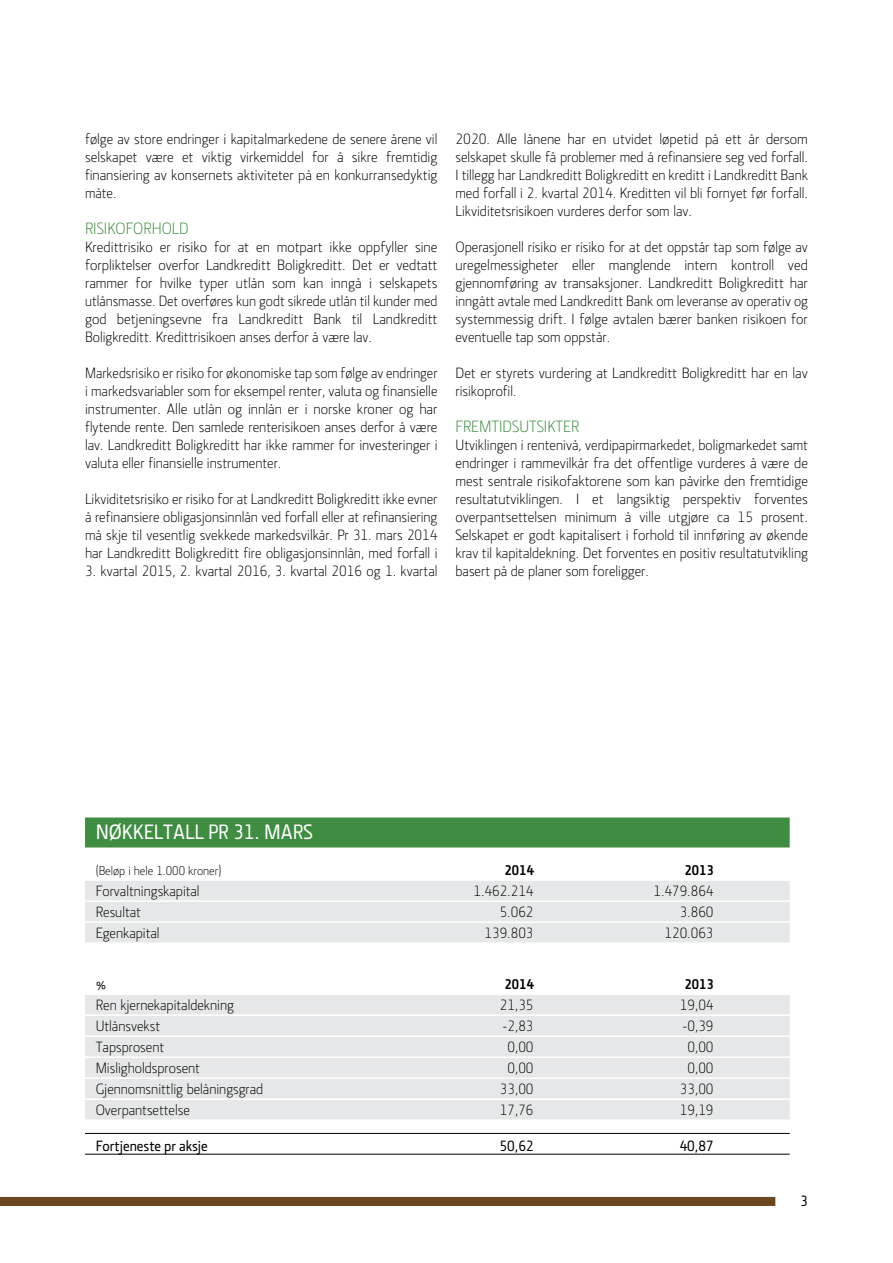
<style>
.page{position:relative;width:893px;height:1263px;background:#fff}
.page>*{position:absolute;margin:0;border:0;box-sizing:border-box;transform-origin:0 0}
.t1{font:500 21px "Section LK";color:#fff}
.t2{font:300 16.5px "Section LK";color:#3f8d41}
.t3{font:300 15px/18px "Section LK";color:#000;text-align:justify}
.t4{font:500 15px "Section LK";color:#000}
.t5{font:700 14.25px "Section LK";color:#000}
.t6{font:300 12.75px "Section LK";color:#000}
</style>
<div class="page">
<div style="left:0;top:1197px;width:775px;height:9px;background:#6a471c"></div>
<div style="left:85px;top:817px;width:705px;height:30px;background:#3f8d41"></div>
<div style="left:85px;top:881px;width:705px;height:19px;background:#e6e7e8"></div>
<div style="left:85px;top:902px;width:705px;height:19px;background:#e6e7e8"></div>
<div style="left:85px;top:923px;width:705px;height:19px;background:#e6e7e8"></div>
<div style="left:85px;top:995px;width:705px;height:19px;background:#e6e7e8"></div>
<div style="left:85px;top:1016px;width:705px;height:19px;background:#e6e7e8"></div>
<div style="left:85px;top:1037px;width:705px;height:19px;background:#e6e7e8"></div>
<div style="left:85px;top:1058px;width:705px;height:19px;background:#e6e7e8"></div>
<div style="left:85px;top:1079px;width:705px;height:19px;background:#e6e7e8"></div>
<div style="left:85px;top:1100px;width:705px;height:19px;background:#e6e7e8"></div>
<hr style="left:85px;top:1133px;width:705px;height:1px;background:#000">
<hr style="left:85px;top:1154px;width:705px;height:1px;background:#000">
<p class="t3" style="left:85px;top:130px;width:354px">følge av store endringer i kapitalmarkedene de senere årene vil selskapet være et viktig virkemiddel for å sikre fremtidig finansiering av konsernets aktiviteter på en konkurransedyktig måte.</p>
<p class="t2" style="left:85px;top:219px;width:105px">RISIKOFORHOLD</p>
<p class="t3" style="left:85px;top:238px;width:354px">Kredittrisiko er risiko for at en motpart ikke oppfyller sine forpliktelser overfor Landkreditt Boligkreditt. Det er vedtatt rammer for hvilke typer utlån som kan inngå i selskapets utlånsmasse. Det overføres kun godt sikrede utlån til kunder med god betjeningsevne fra Landkreditt Bank til Landkreditt Boligkreditt. Kredittrisikoen anses derfor å være lav.</p>
<p class="t3" style="left:85px;top:364px;width:354px">Markedsrisiko er risiko for økonomiske tap som følge av endringer i markedsvariabler som for eksempel renter, valuta og finansielle instrumenter. Alle utlån og innlån er i norske kroner og har flytende rente. Den samlede renterisikoen anses derfor å være lav. Landkreditt Boligkreditt har ikke rammer for investeringer i valuta eller finansielle instrumenter.</p>
<p class="t3" style="left:85px;top:490px;width:354px">Likviditetsrisiko er risiko for at Landkreditt Boligkreditt ikke evner å refinansiere obligasjonsinnlån ved forfall eller at refinansiering må skje til vesentlig svekkede markedsvilkår. Pr 31. mars 2014 har Landkreditt Boligkreditt fire obligasjonsinnlån, med forfall i</p>
<p class="t3" style="left:85px;top:562px;width:354px">3. kvartal 2015, 2. kvartal 2016, 3. kvartal 2016 og 1. kvartal</p>
<p class="t3" style="left:455px;top:130px;width:354px">2020. Alle lånene har en utvidet løpetid på ett år dersom selskapet skulle få problemer med å refinansiere seg ved forfall.<br>I tillegg har Landkreditt Boligkreditt en kreditt i Landkreditt Bank med forfall i 2. kvartal 2014. Kreditten vil bli fornyet før forfall.<br>Likviditetsrisikoen vurderes derfor som lav.</p>
<p class="t3" style="left:455px;top:238px;width:354px">Operasjonell risiko er risiko for at det oppstår tap som følge av uregelmessigheter eller manglende intern kontroll ved gjennomføring av transaksjoner. Landkreditt Boligkreditt har inngått avtale med Landkreditt Bank om leveranse av operativ og systemmessig drift. I følge avtalen bærer banken risikoen for eventuelle tap som oppstår.</p>
<p class="t3" style="left:455px;top:364px;width:354px">Det er styrets vurdering at Landkreditt Boligkreditt har en lav risikoprofil.</p>
<p class="t2" style="left:455px;top:417px;width:125px">FREMTIDSUTSIKTER</p>
<p class="t3" style="left:455px;top:436px;width:354px">Utviklingen i rentenivå, verdipapirmarkedet, boligmarkedet samt endringer i rammevilkår fra det offentlige vurderes å være de mest sentrale risikofaktorene som kan påvirke den fremtidige resultatutviklingen. I et langsiktig perspektiv forventes overpantsettelsen minimum å ville utgjøre ca 15 prosent.<br>Selskapet er godt kapitalisert i forhold til innføring av økende krav til kapitaldekning. Det forventes en positiv resultatutvikling basert på de planer som foreligger.</p>
<h1 class="t1" style="left:96px;top:820px;width:219px">NØKKELTALL PR 31. MARS</h1>
<p class="t6" style="left:96px;top:863px;width:127px">(Beløp i hele 1.000 kroner)</p>
<p class="t5" style="left:505px;top:862px;width:30px">2014</p>
<p class="t5" style="left:685px;top:862px;width:30px">2013</p>
<p class="t3" style="left:96px;top:882px;width:106px">Forvaltningskapital</p>
<p class="t3" style="left:473px;top:882px;width:62px">1.462.214</p>
<p class="t3" style="left:653px;top:882px;width:62px">1.479.864</p>
<p class="t3" style="left:96px;top:903px;width:47px">Resultat</p>
<p class="t3" style="left:500px;top:903px;width:35px">5.062</p>
<p class="t3" style="left:680px;top:903px;width:35px">3.860</p>
<p class="t3" style="left:96px;top:924px;width:65px">Egenkapital</p>
<p class="t3" style="left:484px;top:924px;width:51px">139.803</p>
<p class="t3" style="left:664px;top:924px;width:51px">120.063</p>
<p class="t5" style="left:96px;top:976px;width:12px">%</p>
<p class="t5" style="left:505px;top:976px;width:30px">2014</p>
<p class="t5" style="left:685px;top:976px;width:30px">2013</p>
<p class="t3" style="left:96px;top:996px;width:140px">Ren kjernekapitaldekning</p>
<p class="t3" style="left:500px;top:996px;width:35px">21,35</p>
<p class="t3" style="left:680px;top:996px;width:35px">19,04</p>
<p class="t3" style="left:96px;top:1017px;width:66px">Utlånsvekst</p>
<p class="t3" style="left:503px;top:1017px;width:32px">-2,83</p>
<p class="t3" style="left:683px;top:1017px;width:32px">-0,39</p>
<p class="t3" style="left:96px;top:1038px;width:70px">Tapsprosent</p>
<p class="t3" style="left:508px;top:1038px;width:28px">0,00</p>
<p class="t3" style="left:688px;top:1038px;width:28px">0,00</p>
<p class="t3" style="left:96px;top:1059px;width:106px">Misligholdsprosent</p>
<p class="t3" style="left:508px;top:1059px;width:28px">0,00</p>
<p class="t3" style="left:688px;top:1059px;width:28px">0,00</p>
<p class="t3" style="left:96px;top:1080px;width:169px">Gjennomsnittlig belåningsgrad</p>
<p class="t3" style="left:500px;top:1080px;width:35px">33,00</p>
<p class="t3" style="left:680px;top:1080px;width:35px">33,00</p>
<p class="t3" style="left:96px;top:1101px;width:96px">Overpantsettelse</p>
<p class="t3" style="left:500px;top:1101px;width:35px">17,76</p>
<p class="t3" style="left:680px;top:1101px;width:35px">19,19</p>
<p class="t4" style="left:96px;top:1137px;width:114px">Fortjeneste pr aksje</p>
<p class="t4" style="left:500px;top:1137px;width:36px">50,62</p>
<p class="t4" style="left:680px;top:1137px;width:36px">40,87</p>
<p class="t4" style="left:800px;top:1192px;width:9px">3</p>
</div>
